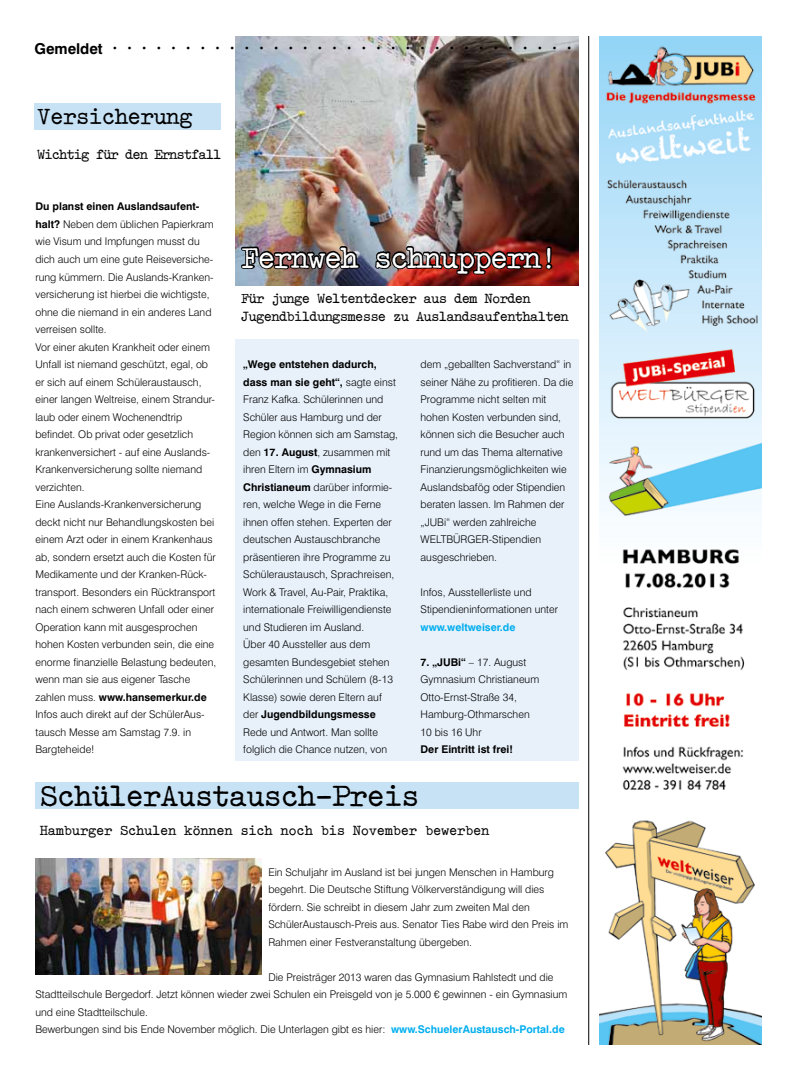
<style>
.page{position:relative;width:798px;height:1081px;background:#fff}
.page>*{position:absolute;margin:0;border:0;box-sizing:border-box;transform-origin:0 0}
.f79____Fließtext{font:700 30px "Old Typewriter";letter-spacing:-.03em;color:#000}
.f79____Fließtext-2{font:700 30px "Old Typewriter";letter-spacing:-.05em;color:#fff}
.f79____Fließtext-3{font:700 22.5px "Old Typewriter";letter-spacing:-.03em;color:#000}
.t1{font:700 17.5px "Swiss 721 BT";color:#000}
.f79____Fließtext-4{font:700 13.75px "Old Typewriter";letter-spacing:-.05em;color:#000}
.f79____Fließtext-5{font:700 13.75px "Old Typewriter";letter-spacing:-.02em;color:#000}
.f79____Fließtext-6{font:700 13.75px "Old Typewriter";letter-spacing:-.07em;color:#000}
.Fließtext_mit_Einzug{font:300 10.62px/17.5px "Swiss 721 BT";color:#000}
.Fließtext_mit_Einzug-2{font:700 10.62px "Swiss 721 BT";color:#000}
.Fließtext_mit_Einzug-3{font:700 10.62px "Swiss 721 BT";color:#00aeef}
.s1{font-size:15px}
.s2{font-weight:700}
.s3{font-weight:700;color:#00aeef}
</style>
<div class="page">
<img style="left:235px;top:36px;width:343px;height:249px">
<div style="left:35px;top:782px;width:543px;height:27px;background:#c7e1f5"></div>
<img style="left:35px;top:859px;width:226px;height:115px">
<div style="left:35px;top:103px;width:185px;height:27px;background:#c7e1f5"></div>
<div style="left:235px;top:339px;width:343px;height:421px;background:#e8f1fa"></div>
<img style="left:240px;top:208px;width:122px;height:78px">
<img style="left:373px;top:237px;width:181px;height:49px">
<img style="left:599px;top:36px;width:163px;height:1008px">
<hr style="left:588px;top:36px;width:1px;height:1011px;background:#000">
<p class="t1" style="left:35px;top:37px;width:553px"><span class="s1">Gemeldet</span> · · · · · · · · · · · · · · · · · · · · · · · · · · · · · · · · ·</p>
<p class="f79____Fließtext-3" style="left:37px;top:103px;width:157px">Versicherung</p>
<p class="f79____Fließtext-6" style="left:37px;top:146px;width:186px">Wichtig für den Ernstfall</p>
<p class="Fließtext_mit_Einzug" style="left:35px;top:198px;width:180px"><span class="s2">Du planst einen Auslandsaufent&shy;halt?</span> Neben dem üblichen Papierkram wie Visum und Impfungen musst du dich auch um eine gute Reiseversiche&shy;rung kümmern. Die Auslands-Kranken&shy;versicherung ist hierbei die wichtigste, ohne die niemand in ein anderes Land verreisen sollte.</p>
<p class="Fließtext_mit_Einzug" style="left:35px;top:338px;width:181px">Vor einer akuten Krankheit oder einem Unfall ist niemand geschützt, egal, ob er sich auf einem Schüleraustausch, einer langen Weltreise, einem Strandur&shy;laub oder einem Wochenendtrip befindet. Ob privat oder gesetzlich krankenversichert - auf eine Auslands-Krankenversicherung sollte niemand verzichten.</p>
<p class="Fließtext_mit_Einzug" style="left:35px;top:495px;width:182px">Eine Auslands-Krankenversicherung deckt nicht nur Behandlungskosten bei einem Arzt oder in einem Krankenhaus ab, sondern ersetzt auch die Kosten für Medikamente und der Kranken-Rück&shy;transport. Besonders ein Rücktransport nach einem schweren Unfall oder einer Operation kann mit ausgesprochen hohen Kosten verbunden sein, die eine enorme finanzielle Belastung bedeuten, wenn man sie aus eigener Tasche zahlen muss. <span class="s2">www.hansemerkur.de</span></p>
<p class="Fließtext_mit_Einzug" style="left:35px;top:705px;width:171px">Infos auch direkt auf der SchülerAus&shy;tausch Messe am Samstag 7.9. in<br>Bargteheide!</p>
<p class="f79____Fließtext-2" style="left:241px;top:240px;width:318px">Fernweh schnuppern!</p>
<p class="f79____Fließtext-4" style="left:241px;top:290px;width:291px">Für junge Weltentdecker aus dem Norden</p>
<p class="f79____Fließtext-4" style="left:241px;top:309px;width:329px">Jugendbildungsmesse zu Auslandsaufenthalten</p>
<p class="Fließtext_mit_Einzug" style="left:243px;top:355px;width:156px"><span class="s2">„Wege entstehen dadurch, dass man sie geht“,</span> sagte einst<br>Franz Kafka. Schülerinnen und<br>Schüler aus Hamburg und der<br>Region können sich am Samstag, den <span class="s2">17. August</span>, zusammen mit ihren Eltern im <span class="s2">Gymnasium<br>Christianeum</span> darüber informie&shy;ren, welche Wege in die Ferne ihnen offen stehen. Experten der deutschen Austauschbranche präsentieren ihre Programme zu<br>Schüleraustausch, Sprachreisen,<br>Work &amp; Travel, Au-Pair, Praktika, internationale Freiwilligendienste und Studieren im Ausland.</p>
<p class="Fließtext_mit_Einzug" style="left:243px;top:635px;width:151px">Über 40 Aussteller aus dem gesamten Bundesgebiet stehen<br>Schülerinnen und Schülern (8-13<br>Klasse) sowie deren Eltern auf der <span class="s2">Jugendbildungsmesse<br></span>Rede und Antwort. Man sollte folglich die Chance nutzen, von</p>
<p class="Fließtext_mit_Einzug" style="left:420px;top:355px;width:154px">dem „geballten Sachverstand“ in seiner Nähe zu profitieren. Da die<br>Programme nicht selten mit hohen Kosten verbunden sind, können sich die Besucher auch rund um das Thema alternative<br>Finanzierungsmöglichkeiten wie<br>Auslandsbafög oder Stipendien beraten lassen. Im Rahmen der „JUBi“ werden zahlreiche<br>WELTBÜRGER-Stipendien ausgeschrieben.</p>
<p class="Fließtext_mit_Einzug" style="left:420px;top:583px;width:139px">Infos, Ausstellerliste und<br>Stipendieninformationen unter</p>
<p class="Fließtext_mit_Einzug-3" style="left:420px;top:620px;width:96px">www.weltweiser.de</p>
<p class="Fließtext_mit_Einzug" style="left:420px;top:653px;width:107px"><span class="s2">7. „JUBi“</span> – 17. August</p>
<p class="Fließtext_mit_Einzug" style="left:420px;top:670px;width:120px">Gymnasium Christianeum</p>
<p class="Fließtext_mit_Einzug" style="left:420px;top:688px;width:98px">Otto-Ernst-Straße 34,</p>
<p class="Fließtext_mit_Einzug" style="left:420px;top:705px;width:111px">Hamburg-Othmarschen</p>
<p class="Fließtext_mit_Einzug" style="left:420px;top:723px;width:63px">10 bis 16 Uhr</p>
<p class="Fließtext_mit_Einzug-2" style="left:420px;top:743px;width:94px">Der Eintritt ist frei!</p>
<p class="f79____Fließtext" style="left:40px;top:778px;width:381px">SchülerAustausch-Preis</p>
<p class="f79____Fließtext-5" style="left:40px;top:822px;width:451px">Hamburger Schulen können sich noch bis November bewerben</p>
<p class="Fließtext_mit_Einzug" style="left:268px;top:863px;width:301px">Ein Schuljahr im Ausland ist bei jungen Menschen in Hamburg begehrt. Die Deutsche Stiftung Völkerverständigung will dies fördern. Sie schreibt in diesem Jahr zum zweiten Mal den SchülerAustausch-Preis aus. Senator Ties Rabe wird den Preis im Rahmen einer Festveranstaltung übergeben.</p>
<p class="Fließtext_mit_Einzug" style="left:35px;top:968px;width:533px;text-indent:233px">Die Preisträger 2013 waren das Gymnasium Rahlstedt und die<br>Stadtteilschule Bergedorf. Jetzt können wieder zwei Schulen ein Preisgeld von je 5.000 € gewinnen - ein Gymnasium und eine Stadtteilschule.</p>
<p class="Fließtext_mit_Einzug" style="left:35px;top:1020px;width:530px">Bewerbungen sind bis Ende November möglich. Die Unterlagen gibt es hier: <span class="s3">www.SchuelerAustausch-Portal.de</span></p>
</div>
